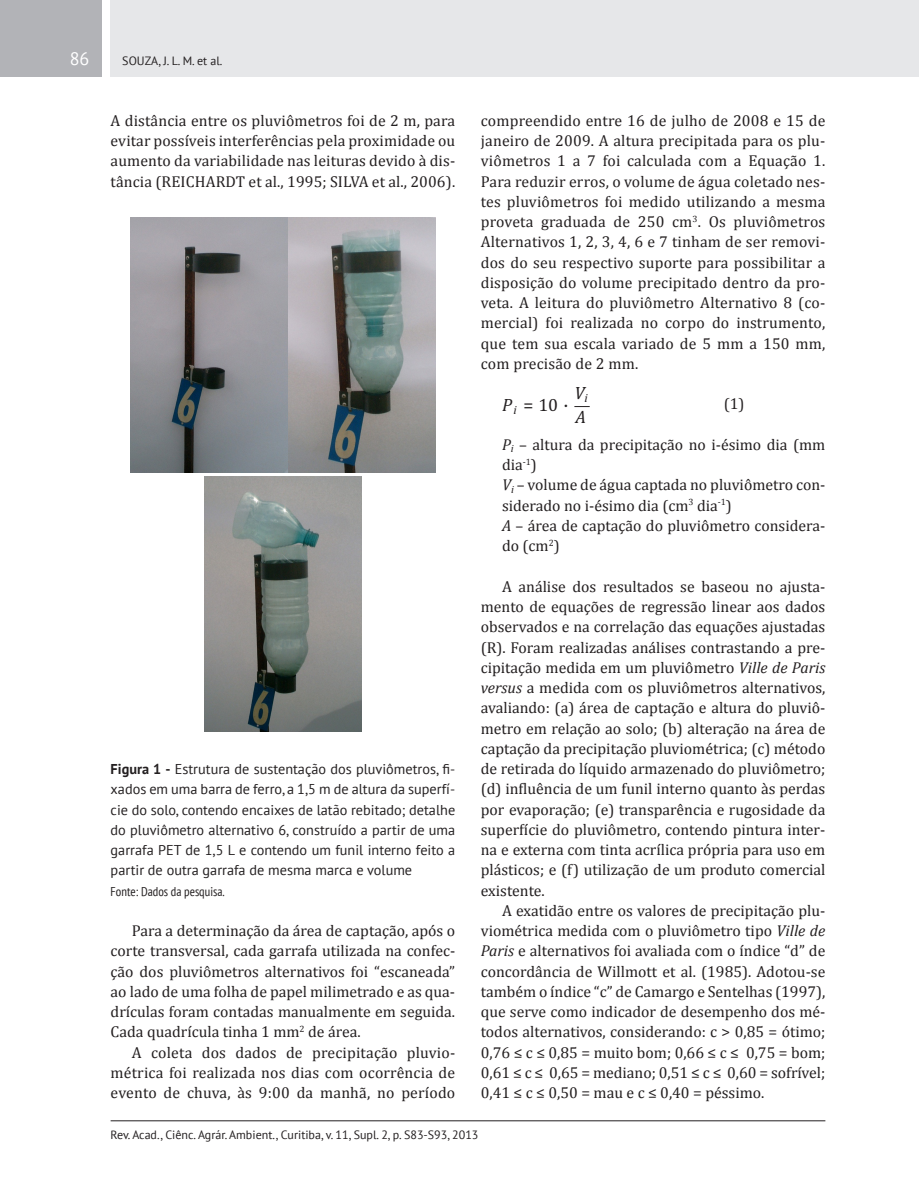
<style>
.page{position:relative;width:919px;height:1191px;background:#fff}
.page>*{position:absolute;margin:0;border:0;box-sizing:border-box;transform-origin:0 0}
.t1{font:18px "Cambria";color:#231f20}
.t2{font:italic 18px/24.5px "Cambria";color:#231f20}
.t3{font:18px "PT Sans";color:#fff}
.t4{font:15.75px/20.2px "Cambria";color:#231f20;text-align:justify}
.t5{font:14.25px/20.2px "PT Sans";color:#231f20;text-align:justify}
.t6{font:condensed 12.75px "PT Sans";color:#231f20}
.t7{font:12px "PT Sans";color:#231f20}
.s1{font-weight:700}
.s2{font-style:italic}
</style>
<div class="page">
<div style="left:111px;top:0;width:807px;height:77px;background:#e6e7e9"></div>
<div style="left:0;top:0;width:102px;height:77px;background:#b2b3b7"></div>
<hr style="left:111px;top:1120px;width:714px;height:1px;background:#231f20">
<img style="left:130px;top:217px;width:305px;height:255px">
<img style="left:204px;top:476px;width:157px;height:255px">
<svg style="left:574px;top:406px;width:15px;height:1px"></svg>
<p class="t3" style="left:70px;top:47px;width:21px">86</p>
<p class="t7" style="left:122px;top:53px;width:102px">SOUZA, J. L. M. et al.</p>
<p class="t4" style="left:111px;top:110px;width:346px">A distância entre os pluviômetros foi de 2 m, para evitar possíveis interferências pela proximidade ou aumento da variabilidade nas leituras devido à dis&shy;tância (REICHARDT et al., 1995; SILVA et al., 2006).</p>
<p class="t5" style="left:111px;top:758px;width:346px"><span class="s1">Figura 1 -</span> Estrutura de sustentação dos pluviômetros, fi&shy;xados em uma barra de ferro, a 1,5 m de altura da superfí&shy;cie do solo, contendo encaixes de latão rebitado; detalhe do pluviômetro alternativo 6, construído a partir de uma garrafa PET de 1,5 L e contendo um funil interno feito a partir de outra garrafa de mesma marca e volume</p>
<p class="t6" style="left:111px;top:883px;width:116px">Fonte: Dados da pesquisa.</p>
<p class="t4" style="left:111px;top:920px;width:346px;text-indent:21px">Para a determinação da área de captação, após o corte transversal, cada garrafa utilizada na confec&shy;ção dos pluviômetros alternativos foi “escaneada” ao lado de uma folha de papel milimetrado e as qua&shy;drículas foram contadas manualmente em seguida.<br>Cada quadrícula tinha 1 mm<sup>2</sup> de área.</p>
<p class="t4" style="left:111px;top:1042px;width:346px;text-indent:21px">A coleta dos dados de precipitação pluvio&shy;métrica foi realizada nos dias com ocorrência de evento de chuva, às 9:00 da manhã, no período</p>
<p class="t4" style="left:480px;top:110px;width:346px">compreendido entre 16 de julho de 2008 e 15 de janeiro de 2009. A altura precipitada para os plu&shy;viômetros 1 a 7 foi calculada com a Equação 1.<br>Para reduzir erros, o volume de água coletado nes&shy;tes pluviômetros foi medido utilizando a mesma proveta graduada de 250 cm<sup>3</sup>. Os pluviômetros Alternativos 1, 2, 3, 4, 6 e 7 tinham de ser removi&shy;dos do seu respectivo suporte para possibilitar a disposição do volume precipitado dentro da pro&shy;veta. A leitura do pluviômetro Alternativo 8 (co&shy;mercial) foi realizada no corpo do instrumento, que tem sua escala variado de 5 mm a 150 mm, com precisão de 2 mm.</p>
<p class="t1" style="left:502px;top:393px;width:68px"><span class="s2">P</span><sub>i</sub> =10·</p>
<p class="t2" style="left:574px;top:380px;width:15px">V<sub>i<br></sub>A</p>
<p class="t4" style="left:723px;top:394px;width:22px">(1)</p>
<p class="t4" style="left:502px;top:434px;width:325px;text-align:left"><span class="s2">P</span><sub>i</sub> – altura da precipitação no i-ésimo dia (mm dia<sup>-1</sup>)<br><span class="s2">V</span><sub>i</sub> – volume de água captada no pluviômetro con&shy;siderado no i-ésimo dia (cm<sup>3</sup> dia<sup>-1</sup>)<br><span class="s2">A</span> – área de captação do pluviômetro considera&shy;do (cm<sup>2</sup>)</p>
<p class="t4" style="left:480px;top:576px;width:346px;text-indent:21px">A análise dos resultados se baseou no ajusta&shy;mento de equações de regressão linear aos dados observados e na correlação das equações ajustadas (R). Foram realizadas análises contrastando a pre&shy;cipitação medida em um pluviômetro <span class="s2">Ville de Paris versus</span> a medida com os pluviômetros alternativos, avaliando: (a) área de captação e altura do pluviô&shy;metro em relação ao solo; (b) alteração na área de captação da precipitação pluviométrica; (c) método de retirada do líquido armazenado do pluviômetro; (d) influência de um funil interno quanto às perdas por evaporação; (e) transparência e rugosidade da superfície do pluviômetro, contendo pintura inter&shy;na e externa com tinta acrílica própria para uso em plásticos; e (f) utilização de um produto comercial existente.</p>
<p class="t4" style="left:480px;top:900px;width:346px;text-indent:21px">A exatidão entre os valores de precipitação plu&shy;viométrica medida com o pluviômetro tipo <span class="s2">Ville de Paris</span> e alternativos foi avaliada com o índice “d” de concordância de Willmott et al. (1985). Adotou-se também o índice “c” de Camargo e Sentelhas (1997), que serve como indicador de desempenho dos mé&shy;todos alternativos, considerando: c &gt; 0,85 = ótimo; 0,76 ≤ c ≤ 0,85 = muito bom; 0,66 ≤ c ≤ 0,75 = bom; 0,61 ≤ c ≤ 0,65 = mediano; 0,51 ≤ c ≤ 0,60 = sofrível; 0,41 ≤ c ≤ 0,50 = mau e c ≤ 0,40 = péssimo.</p>
<p class="t7" style="left:111px;top:1126px;width:369px">Rev. Acad., Ciênc. Agrár. Ambient., Curitiba, v. 11, Supl. 2, p. S83-S93, 2013</p>
</div>
